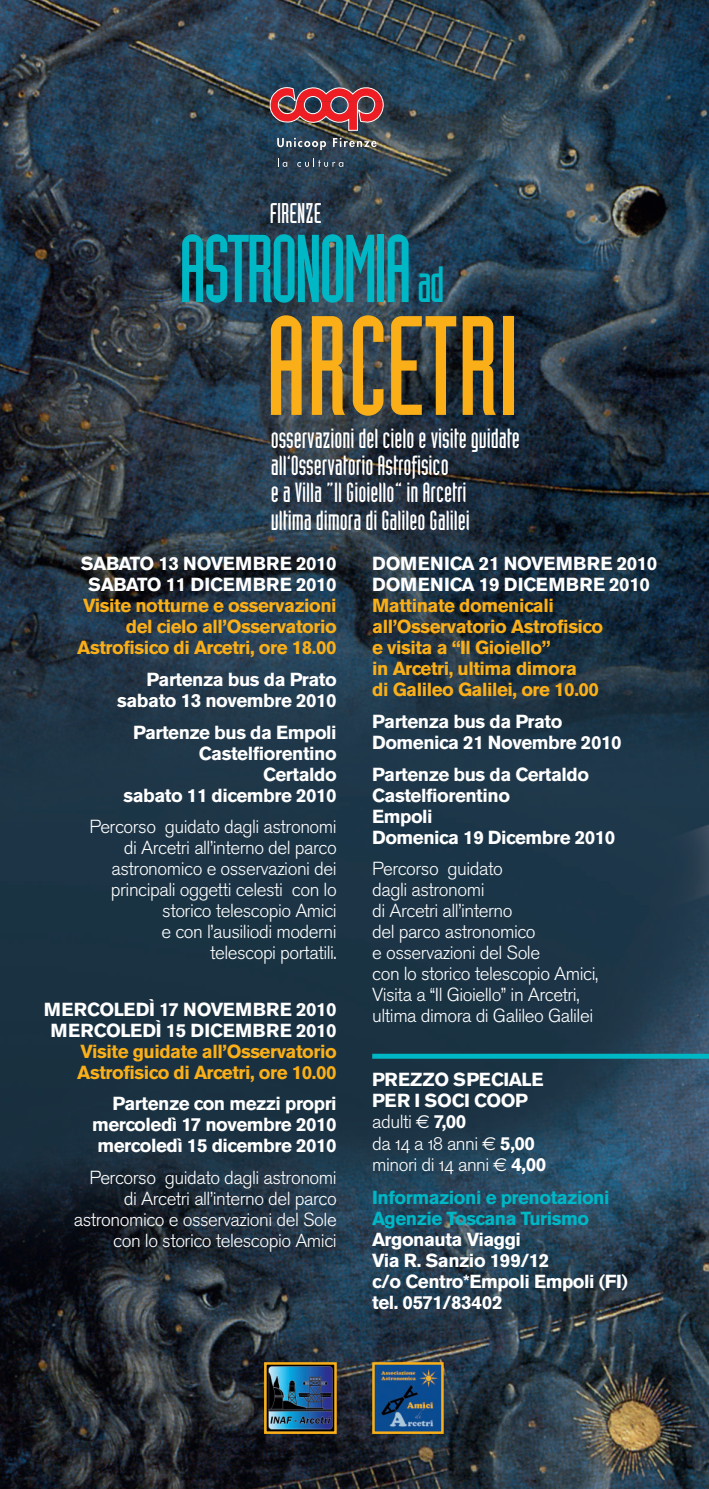
<style>
.page{position:relative;width:709px;height:1489px;background:#fff}
.page>*{position:absolute;margin:0;border:0;box-sizing:border-box;transform-origin:0 0}
.t1{font:138.25px "Industria Solid";color:#faaf18}
.t2{font:94.25px "Industria Solid";letter-spacing:-.04em;color:#00b7c5}
.t3{font:28px "Industria Solid";color:#fff}
.t4{font:27.25px/27.2px "Industria Solid";color:#fff}
.t5{font:18.75px/21px "Akzidenz Grotesk BE Light Os F";letter-spacing:-.025em;color:#fff;text-align:right}
.t6{font:700 18.75px/21px "Akzidenz Grotesk BE";letter-spacing:-.025em;color:#fff}
.t7{font:700 18.75px/21px "Akzidenz Grotesk BE";letter-spacing:-.025em;color:#faaf18}
.t8{font:700 18.75px/21px "Akzidenz Grotesk BE";letter-spacing:-.025em;color:#00b7c5}
.t9{font:700 18.75px/21px "Akzidenz Grotesk BE";letter-spacing:-.005em;color:#fff}
.s1{font-size:49.75px}
.s2{font-family:"Euro Sans"}
.s3{font-family:"Akzidenz Grotesk BE";font-weight:700}
</style>
<div class="page">
<img style="left:0;top:0;width:709px;height:657px">
<img style="left:0;top:657px;width:76px;height:152px">
<img style="left:0;top:809px;width:709px;height:679px">
<img style="left:76px;top:657px;width:633px;height:152px">
<img style="left:264px;top:80px;width:120px;height:87px">
<img style="left:267px;top:1364px;width:67px;height:66px">
<div style="left:264px;top:1361px;width:73px;height:72px;border:2px solid #faaf18"></div>
<img style="left:375px;top:1364px;width:65px;height:66px">
<div style="left:372px;top:1361px;width:71px;height:72px;border:2px solid #faaf18"></div>
<div style="left:372px;top:1053px;width:337px;height:5px;background:#00b7c5"></div>
<h3 class="t3" style="left:270px;top:203px;width:53px">FIRENZE</h3>
<h2 class="t2" style="left:179px;top:234px;width:267px">ASTRONOMIA<span class="s1">ad</span></h2>
<h1 class="t1" style="left:266px;top:315px;width:255px">ARCETRI</h1>
<h3 class="t4" style="left:271px;top:426px;width:251px">osservazioni del cielo e visite guidate all’Osservatorio Astrofisico<br>e a Villa “Il Gioiello” in Arcetri<br>ultima dimora di Galileo Galilei</h3>
<p class="t6" style="left:81px;top:554px;width:257px;text-align:center">SABATO 13 NOVEMBRE 2010<br>SABATO 11 DICEMBRE 2010</p>
<p class="t7" style="left:77px;top:596px;width:261px;text-align:right">Visite notturne e osservazioni del cielo all’Osservatorio<br>Astrofisico di Arcetri, ore 18.00</p>
<p class="t6" style="left:117px;top:670px;width:221px;text-align:right">Partenza bus da Prato sabato 13 novembre 2010</p>
<p class="t6" style="left:123px;top:723px;width:215px;text-align:right">Partenze bus da Empoli<br>Castelfiorentino<br>Certaldo<br>sabato 11 dicembre 2010</p>
<p class="t5" style="left:89px;top:818px;width:249px">Percorso guidato dagli astronomi di Arcetri all’interno del parco astronomico e osservazioni dei principali oggetti celesti con lo storico telescopio Amici<br>e con l’ausiliodi moderni<br>telescopi portatili.</p>
<p class="t6" style="left:44px;top:999px;width:294px;text-align:center">MERCOLEDÌ 17 NOVEMBRE 2010<br>MERCOLEDÌ 15 DICEMBRE 2010</p>
<p class="t7" style="left:77px;top:1041px;width:261px">Visite guidate all’Osservatorio<br>Astrofisico di Arcetri, ore 10.00</p>
<p class="t6" style="left:92px;top:1094px;width:246px;text-align:justify;text-indent:20px">Partenze con mezzi propri mercoledì 17 novembre 2010 mercoledì 15 dicembre 2010</p>
<p class="t5" style="left:74px;top:1168px;width:264px">Percorso guidato dagli astronomi di Arcetri all’interno del parco astronomico e osservazioni del Sole con lo storico telescopio Amici</p>
<p class="t9" style="left:372px;top:554px;width:287px">DOMENICA 21 NOVEMBRE 2010<br>DOMENICA 19 DICEMBRE 2010</p>
<p class="t7" style="left:372px;top:596px;width:232px">Mattinate domenicali all’Osservatorio Astrofisico e visita a “Il Gioiello”<br>in Arcetri, ultima dimora<br>di Galileo Galilei, ore 10.00</p>
<p class="t6" style="left:372px;top:712px;width:251px">Partenza bus da Prato<br>Domenica 21 Novembre 2010</p>
<p class="t6" style="left:372px;top:765px;width:245px">Partenze bus da Certaldo<br>Castelfiorentino<br>Empoli<br>Domenica 19 Dicembre 2010</p>
<p class="t5" style="left:372px;top:860px;width:228px;text-align:left">Percorso guidato<br>dagli astronomi<br>di Arcetri all’interno<br>del parco astronomico<br>e osservazioni del Sole<br>con lo storico telescopio Amici,<br>Visita a “Il Gioiello” in Arcetri, ultima dimora di Galileo Galilei</p>
<p class="t6" style="left:372px;top:1069px;width:173px">PREZZO SPECIALE<br>PER I SOCI COOP</p>
<p class="t5" style="left:372px;top:1113px;width:176px;text-align:left">adulti <span class="s2">€</span> <span class="s3">7,00<br></span>da 14 a 18 anni <span class="s2">€</span> <span class="s3">5,00 </span>minori di 14 anni <span class="s2">€</span> <span class="s3">4,00</span></p>
<p class="t8" style="left:372px;top:1188px;width:239px">Informazioni e prenotazioni<br>Agenzie Toscana Turismo</p>
<p class="t6" style="left:372px;top:1230px;width:257px">Argonauta Viaggi<br>Via R. Sanzio 199/12<br>c/o Centro*Empoli Empoli (FI) tel. 0571/83402</p>
</div>
